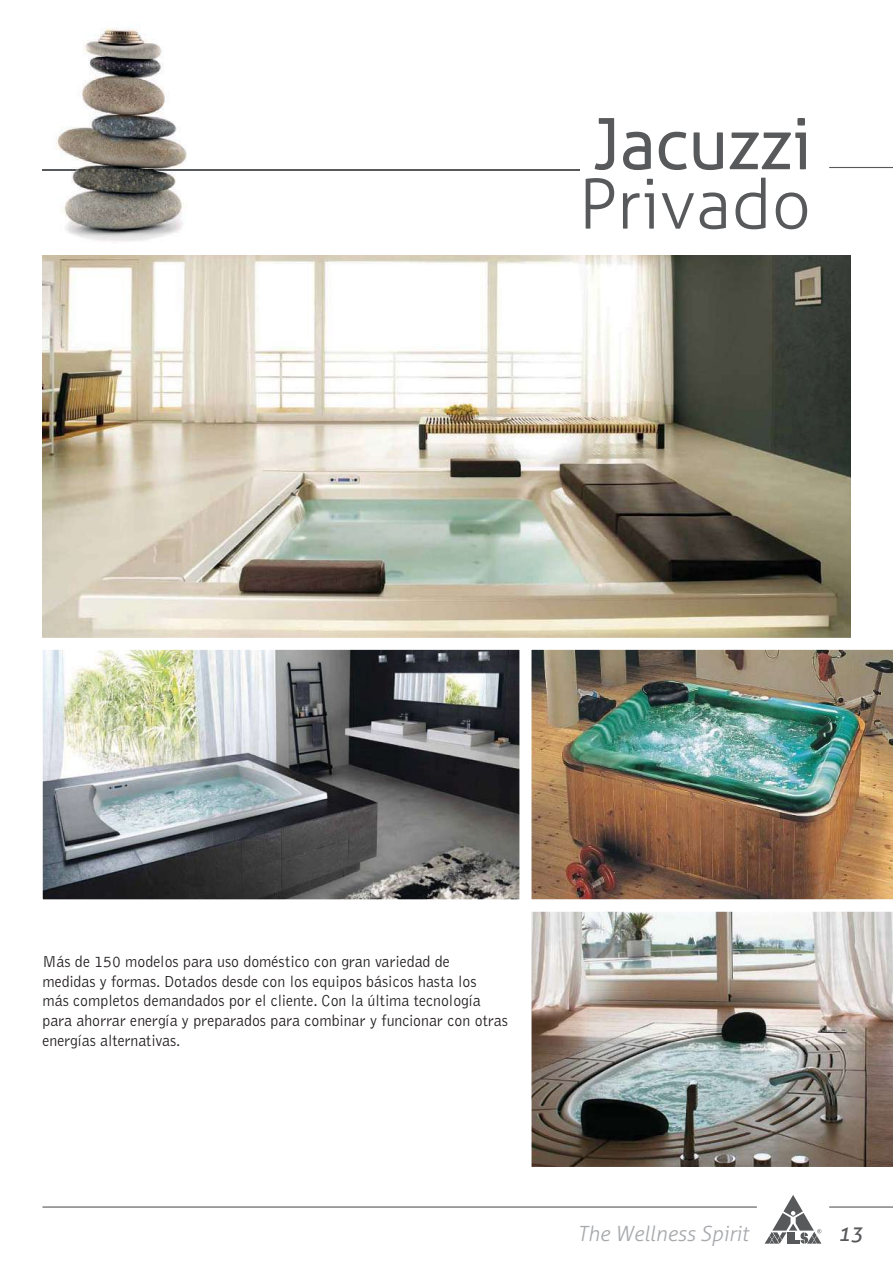
<style>
.page{position:relative;width:893px;height:1263px;background:#fff}
.page>*{position:absolute;margin:0;border:0;box-sizing:border-box;transform-origin:0 0}
.t1{font:300 69px/60px "Aller";color:#58595b}
.t2{font:italic 300 21px "Aller";color:#a7a9ac}
.t3{font:italic 21px "Aller";color:#58595b}
.t4{font:300 16.5px/19.8px "Bell Gothic Std";color:#231f20;scale:.96 1}
</style>
<div class="page">
<img style="left:42px;top:255px;width:808px;height:383px">
<img style="left:44px;top:651px;width:475px;height:247px">
<div style="left:31px;top:638px;width:501px;height:273px;border:12px solid #fff"></div>
<img style="left:519px;top:638px;width:374px;height:262px">
<img style="left:519px;top:900px;width:374px;height:267px">
<hr style="left:42px;top:169px;width:538px;height:1px;background:#58595b">
<hr style="left:829px;top:167px;width:64px;height:1px;background:#58595b">
<svg style="left:765px;top:1195px;width:56px;height:49px"></svg>
<hr style="left:42px;top:1206px;width:715px;height:2px;background:#58595b">
<hr style="left:829px;top:1206px;width:64px;height:2px;background:#58595b">
<svg style="left:594px;top:118px;width:21px;height:52px"></svg>
<svg style="left:623px;top:131px;width:28px;height:39px"></svg>
<svg style="left:658px;top:118px;width:148px;height:52px"></svg>
<img style="left:49px;top:28px;width:145px;height:213px">
<img style="left:49px;top:169px;width:145px;height:1px">
<h1 class="t1" style="left:579px;top:115px;width:234px">Jacuzzi<br>Privado</h1>
<p class="t4" style="left:42px;top:952px;width:486px">Más de 150 modelos para uso doméstico con gran variedad de<br>medidas y formas. Dotados desde con los equipos básicos hasta los<br>más completos demandados por el cliente. Con la última tecnología para ahorrar energía y preparados para combinar y funcionar con otras energías alternativas.</p>
<p class="t2" style="left:577px;top:1222px;width:172px">The Wellness Spirit</p>
<p class="t3" style="left:838px;top:1222px;width:27px">13</p>
</div>
